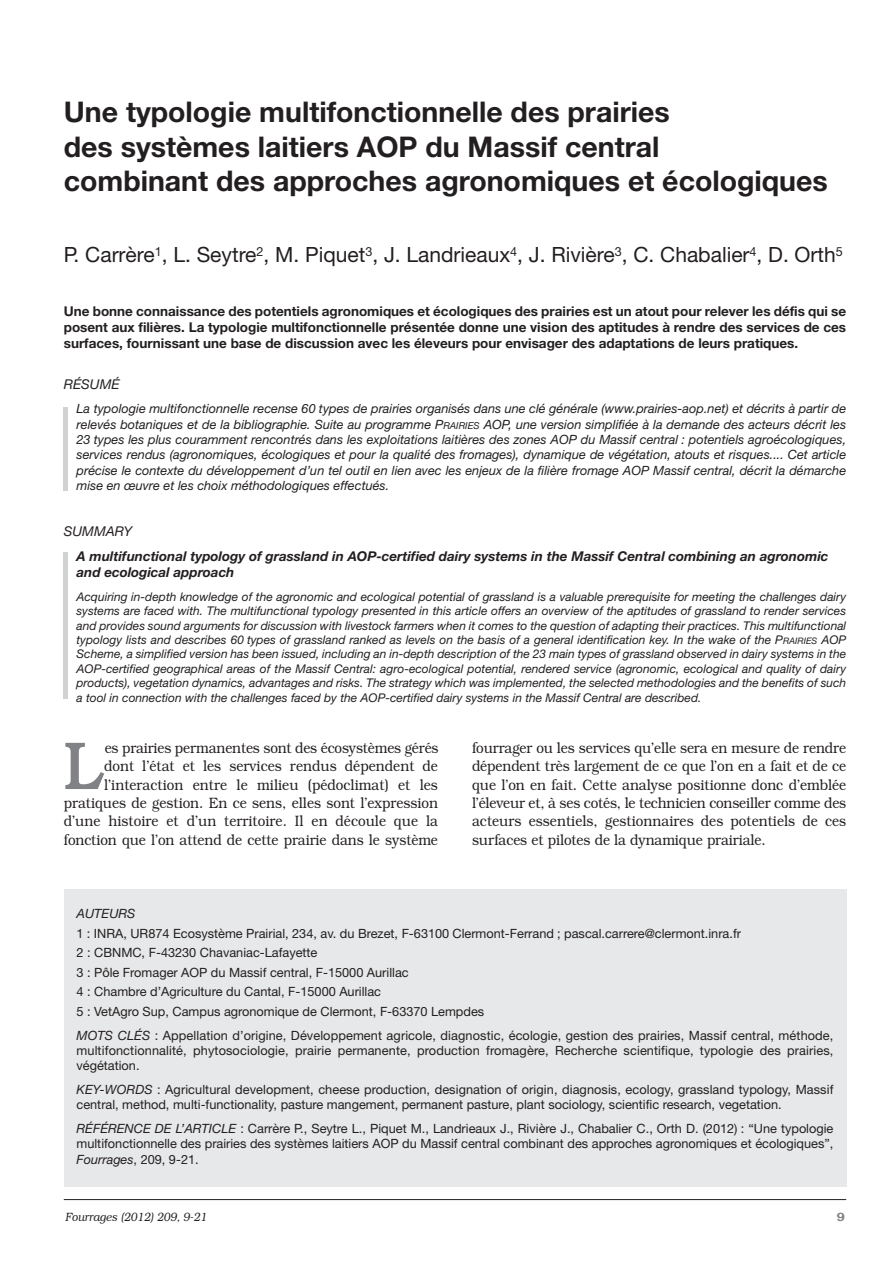
<style>
.page{position:relative;width:893px;height:1263px;background:#fff}
.page>*{position:absolute;margin:0;border:0;box-sizing:border-box;transform-origin:0 0}
.t1{font:500 67.8px "Bookman";color:#808285;scale:.9 1}
.t2{font:700 28.5px/34.2px "Helvetica Neue";color:#231f20}
.t3{font:21px "Helvetica Neue";color:#231f20}
.t4{font:300 15px/18.3px "Bookman";color:#231f20;text-align:right;scale:.9 1}
.t5{font:700 13.5px/16.2px "Helvetica Neue";color:#231f20;text-align:justify}
.t6{font:italic 700 13.5px/16.2px "Helvetica Neue";color:#231f20}
.t7{font:italic 13.5px "Helvetica Neue";color:#231f20}
.t8{font:12.75px/15.3px "Helvetica Neue";color:#231f20}
.t9{font:italic 12.75px/15.3px "Helvetica Neue";color:#231f20;text-align:justify}
.t10{font:italic 12px/14.4px "Helvetica Neue";color:#231f20;text-align:justify}
.t11{font:italic 300 12px "Bookman";color:#231f20;scale:.9 1}
.t12{font:600 12px "Bookman";color:#808285}
.s1{font-size:9.6px}
.s2{font-size:9px}
.s3{font-style:italic}
</style>
<div class="page">
<hr style="left:64px;top:1199px;width:782px;height:1px;background:#231f20">
<div style="left:64px;top:889px;width:782px;height:297px;background:#e7e8e9"></div>
<hr style="left:64px;top:407px;width:4px;height:83px;background:#d1d2d4">
<hr style="left:64px;top:553px;width:4px;height:146px;background:#d1d2d4">
<h2 class="t2" style="left:64px;top:98px;width:765px">Une typologie multifonctionnelle des prairies<br>des systèmes laitiers AOP du Massif central<br>combinant des approches agronomiques et écologiques</h2>
<h3 class="t3" style="left:64px;top:247px;width:780px">P. Carrère<sup>1</sup>, L. Seytre<sup>2</sup>, M. Piquet<sup>3</sup>, J. Landrieaux<sup>4</sup>, J. Rivière<sup>3</sup>, C. Chabalier<sup>4</sup>, D. Orth<sup>5</sup></h3>
<p class="t5" style="left:64px;top:304px;width:784px">Une bonne connaissance des potentiels agronomiques et écologiques des prairies est un atout pour relever les défis qui se posent aux filières. La typologie multifonctionnelle présentée donne une vision des aptitudes à rendre des services de ces surfaces, fournissant une base de discussion avec les éleveurs pour envisager des adaptations de leurs pratiques.</p>
<p class="t7" style="left:64px;top:380px;width:57px">RÉSUMÉ</p>
<p class="t9" style="left:77px;top:402px;width:771px">La typologie multifonctionnelle recense 60 types de prairies organisés dans une clé générale (www.prairies-aop.net) et décrits à partir de relevés botaniques et de la bibliographie. Suite au programme P<span class="s1">RAIRIES</span> AOP, une version simplifiée à la demande des acteurs décrit les 23 types les plus couramment rencontrés dans les exploitations laitières des zones AOP du Massif central : potentiels agroécologiques, services rendus (agronomiques, écologiques et pour la qualité des fromages), dynamique de végétation, atouts et risques.... Cet article précise le contexte du développement d’un tel outil en lien avec les enjeux de la filière fromage AOP Massif central, décrit la démarche mise en œuvre et les choix méthodologiques effectués.</p>
<p class="t7" style="left:64px;top:527px;width:70px">SUMMARY</p>
<p class="t6" style="left:77px;top:549px;width:753px">A multifunctional typology of grassland in AOP-certified dairy systems in the Massif Central combining an agronomic and ecological approach</p>
<p class="t10" style="left:77px;top:591px;width:771px">Acquiring in-depth knowledge of the agronomic and ecological potential of grassland is a valuable prerequisite for meeting the challenges dairy systems are faced with. The multifunctional typology presented in this article offers an overview of the aptitudes of grassland to render services and provides sound arguments for discussion with livestock farmers when it comes to the question of adapting their practices. This multifunctional typology lists and describes 60 types of grassland ranked as levels on the basis of a general identification key. In the wake of the P<span class="s2">RAIRIES</span> AOP Scheme, a simplified version has been issued, including an in-depth description of the 23 main types of grassland observed in dairy systems in the AOP-certified geographical areas of the Massif Central: agro-ecological potential, rendered service (agronomic, ecological and quality of dairy products), vegetation dynamics, advantages and risks. The strategy which was implemented, the selected methodologies and the benefits of such a tool in connection with the challenges faced by the AOP-certified dairy systems in the Massif Central are described.</p>
<p class="t4" style="left:64px;top:739px;width:418px">es prairies permanentes sont des écosystèmes gérés<br>dont l’état et les services rendus dépendent de l’interaction entre le milieu (pédoclimat) et les pratiques de gestion. En ce sens, elles sont l’expression d’une histoire et d’un territoire. Il en découle que la fonction que l’on attend de cette prairie dans le système</p>
<p class="t4" style="left:472px;top:739px;width:417px;text-align:justify">fourrager ou les services qu’elle sera en mesure de rendre dépendent très largement de ce que l’on en a fait et de ce que l’on en fait. Cette analyse positionne donc d’emblée l’éleveur et, à ses cotés, le technicien conseiller comme des acteurs essentiels, gestionnaires des potentiels de ces surfaces et pilotes de la dynamique prairiale.</p>
<h1 class="t1" style="left:64px;top:743px;width:47px">L</h1>
<p class="t9" style="left:77px;top:907px;width:60px">AUTEURS</p>
<p class="t8" style="left:77px;top:924px;width:666px;line-height:19.5px">1 : INRA, UR874 Ecosystème Prairial, 234, av. du Brezet, F-63100 Clermont-Ferrand ; pascal.carrere@clermont.inra.fr 2 : CBNMC, F-43230 Chavaniac-Lafayette<br>3 : Pôle Fromager AOP du Massif central, F-15000 Aurillac<br>4 : Chambre d’Agriculture du Cantal, F-15000 Aurillac<br>5 : VetAgro Sup, Campus agronomique de Clermont, F-63370 Lempdes</p>
<p class="t8" style="left:77px;top:1029px;width:758px;text-align:justify"><span class="s3">MOTS CLÉS</span> : Appellation d’origine, Développement agricole, diagnostic, écologie, gestion des prairies, Massif central, méthode, multifonctionnalité, phytosociologie, prairie permanente, production fromagère, Recherche scientifique, typologie des prairies, végétation.</p>
<p class="t8" style="left:77px;top:1083px;width:758px"><span class="s3">KEY-WORDS</span> : Agricultural development, cheese production, designation of origin, diagnosis, ecology, grassland typology, Massif central, method, multi-functionality, pasture mangement, permanent pasture, plant sociology, scientific research, vegetation.</p>
<p class="t8" style="left:77px;top:1122px;width:758px;text-align:justify"><span class="s3">RÉFÉRENCE DE L’ARTICLE</span> : Carrère P., Seytre L., Piquet M., Landrieaux J., Rivière J., Chabalier C., Orth D. (2012) : “Une typologie multifonctionnelle des prairies des systèmes laitiers AOP du Massif central combinant des approches agronomiques et écologiques”, <span class="s3">Fourrages</span>, 209, 9-21.</p>
<p class="t11" style="left:65px;top:1209px;width:159px">Fourrages (2012) 209, 9-21</p>
<p class="t12" style="left:837px;top:1209px;width:9px">9</p>
</div>
